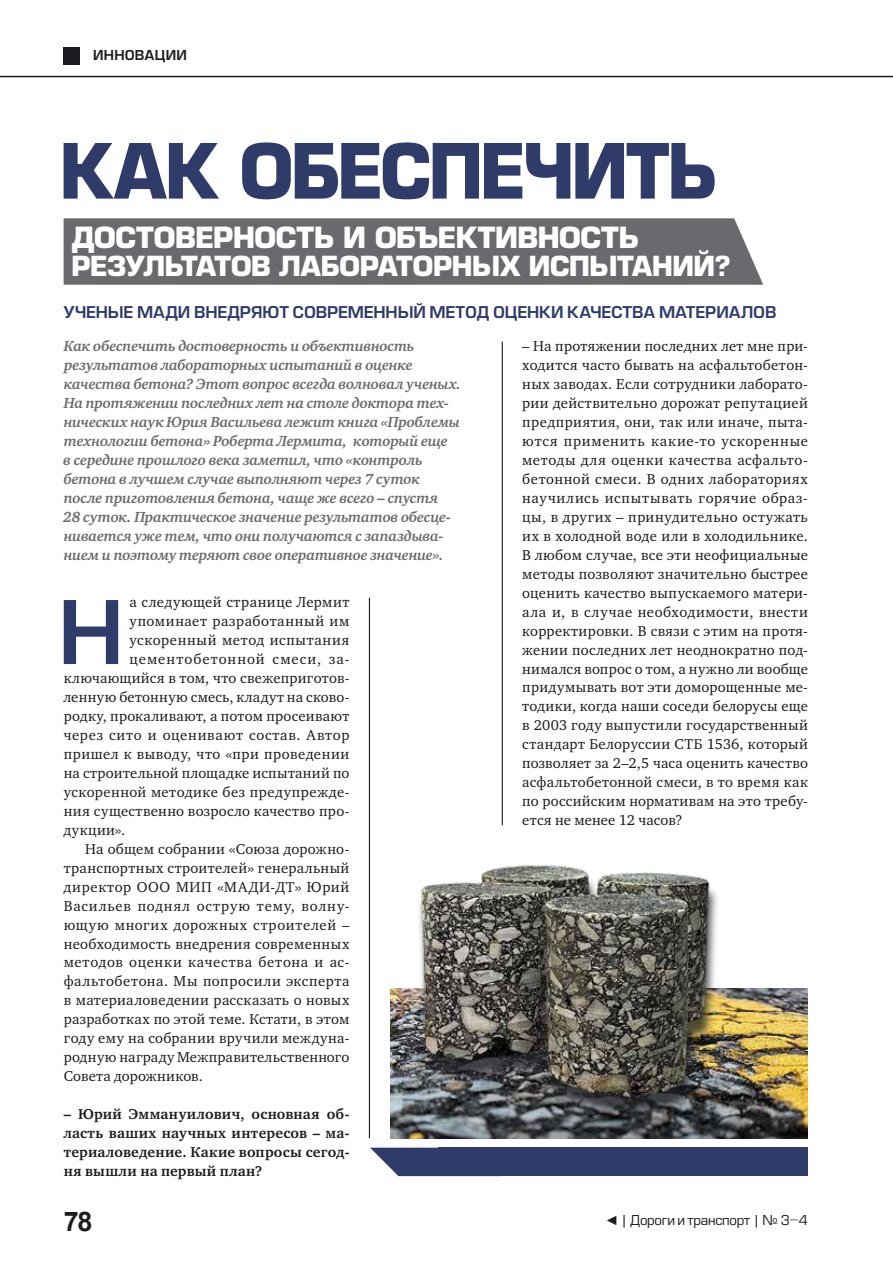
<style>
.page{position:relative;width:893px;height:1263px;background:#fff}
.page>*{position:absolute;margin:0;border:0;box-sizing:border-box;transform-origin:0 0}
.t1{font:85.35px "Europe Demi C";color:#2f3b69}
.t2{font:700 28.5px "Europe C";letter-spacing:-.035em;color:#fff}
.t3{font:700 27px "Europe C";letter-spacing:-.04em;color:#fff}
.t4{font:700 27px "Arial";color:#1b1c20}
.t5{font:15.9px "Europe Demi C";letter-spacing:-.01em;color:#2f3b69}
.t6{font:italic 700 15px/18.9px "Charter ITC";letter-spacing:-.01em;color:#6b696d}
.t7{font:14.7px/18.9px "Charter ITC";letter-spacing:.03em;color:#1b1c20;text-align:justify}
.t8{font:14.7px "Charter ITC";letter-spacing:.05em;color:#1b1c20}
.t9{font:700 14.7px/18.9px "Charter ITC";letter-spacing:.015em;color:#1b1c20;text-align:justify}
.t10{font:14.7px "Charter ITC";letter-spacing:.06em;color:#1b1c20}
.t11{font:14.7px "Charter ITC";letter-spacing:.07em;color:#1b1c20}
.t12{font:14.7px "Charter ITC";letter-spacing:.01em;color:#1b1c20}
.t13{font:13.35px "Europe C";letter-spacing:-.015em;color:#1b1c20}
.t14{font:13.35px "Europe Demi C";letter-spacing:.01em;color:#1b1c20}
.s1{font-family:"Arial"}
</style>
<div class="page">
<svg style="left:64px;top:142px;width:651px;height:57px"></svg>
<img style="left:390px;top:988px;width:418px;height:150px">
<img style="left:398px;top:865px;width:332px;height:255px">
<div style="left:438px;top:1148px;width:370px;height:28px;background:#2f3b69"></div>
<svg style="left:370px;top:1148px;width:68px;height:28px"></svg>
<div style="left:64px;top:218px;width:699px;height:67px;background:#6b696d"></div>
<hr style="left:0;top:76px;width:893px;height:1px;background:#1b1c20">
<div style="left:64px;top:47px;width:16px;height:17px;background:#1b1c20"></div>
<hr style="left:369px;top:598px;width:1px;height:540px;background:#1b1c20">
<hr style="left:502px;top:342px;width:1px;height:483px;background:#1b1c20">
<p class="t14" style="left:93px;top:48px;width:95px">ИННОВАЦИИ</p>
<h2 class="t2" style="left:71px;top:221px;width:569px">ДОСТОВЕРНОСТЬ И ОБЪЕКТИВНОСТЬ</h2>
<h3 class="t3" style="left:71px;top:250px;width:661px">РЕЗУЛЬТАТОВ ЛАБОРАТОРНЫХ ИСПЫТАНИЙ?</h3>
<p class="t5" style="left:63px;top:302px;width:715px">УЧЕНЫЕ МАДИ ВНЕДРЯЮТ СОВРЕМЕННЫЙ МЕТОД ОЦЕНКИ КАЧЕСТВА МАТЕРИАЛОВ</p>
<p class="t6" style="left:63px;top:337px;width:399px">Как обеспечить достоверность и объективность результатов лабораторных испытаний в оценке качества бетона? Этот вопрос всегда волновал ученых.<br>На протяжении последних лет на столе доктора тех&shy;нических наук Юрия Васильева лежит книга «Проблемы технологии бетона» Роберта Лермита, который еще<br>в середине прошлого века заметил, что «контроль бетона в лучшем случае выполняют через 7 суток после приготовления бетона, чаще же всего – спустя<br>28 суток. Практическое значение результатов обесце&shy;нивается уже тем, что они получаются с запаздыва&shy;нием и поэтому теряют свое оперативное значение».</p>
<h1 class="t1" style="left:58px;top:582px;width:67px">Н</h1>
<p class="t7" style="left:129px;top:593px;width:221px">а следующей странице Лермит</p>
<p class="t7" style="left:129px;top:612px;width:221px">упоминает разработанный им</p>
<p class="t8" style="left:129px;top:631px;width:221px">ускоренный метод испытания</p>
<p class="t11" style="left:129px;top:650px;width:221px">цементобетонной смеси, за-</p>
<p class="t7" style="left:64px;top:668px;width:287px">ключающийся в том, что свежеприготов-</p>
<p class="t7" style="left:64px;top:687px;width:287px">ленную бетонную смесь, кладут на сково-</p>
<p class="t7" style="left:64px;top:706px;width:287px">родку, прокаливают, а потом просеивают</p>
<p class="t8" style="left:64px;top:726px;width:287px">через сито и оценивают состав. Автор</p>
<p class="t7" style="left:64px;top:744px;width:287px">пришел к выводу, что «при проведении</p>
<p class="t7" style="left:64px;top:763px;width:287px">на строительной площадке испытаний по</p>
<p class="t7" style="left:64px;top:782px;width:287px">ускоренной методике без предупрежде-</p>
<p class="t7" style="left:64px;top:801px;width:287px">ния существенно возросло качество про-</p>
<p class="t7" style="left:64px;top:820px;width:63px">дукции».</p>
<p class="t7" style="left:85px;top:839px;width:266px">На общем собрании «Союза дорожно-</p>
<p class="t7" style="left:64px;top:858px;width:287px">транспортных строителей» генеральный</p>
<p class="t8" style="left:64px;top:877px;width:287px">директор ООО МИП «МАДИ-ДТ» Юрий</p>
<p class="t10" style="left:64px;top:896px;width:287px">Васильев поднял острую тему, волну-</p>
<p class="t8" style="left:64px;top:915px;width:287px">ющую многих дорожных строителей –</p>
<p class="t7" style="left:64px;top:934px;width:287px">необходимость внедрения современных</p>
<p class="t8" style="left:64px;top:953px;width:287px">методов оценки качества бетона и ас-</p>
<p class="t7" style="left:64px;top:972px;width:287px">фальтобетона. Мы попросили эксперта</p>
<p class="t7" style="left:64px;top:991px;width:287px">в материаловедении рассказать о новых</p>
<p class="t7" style="left:64px;top:1010px;width:287px">разработках по этой теме. Кстати, в этом</p>
<p class="t7" style="left:64px;top:1029px;width:287px">году ему на собрании вручили междуна-</p>
<p class="t7" style="left:64px;top:1048px;width:287px">родную награду Межправительственного</p>
<p class="t12" style="left:64px;top:1067px;width:140px">Совета дорожников.</p>
<p class="t9" style="left:64px;top:1105px;width:287px">– Юрий Эммануилович, основная об&shy;ласть ваших научных интересов – ма&shy;териаловедение. Какие вопросы сегод&shy;ня вышли на первый план?</p>
<p class="t7" style="left:522px;top:337px;width:287px">– На протяжении последних лет мне при&shy;ходится часто бывать на асфальтобетон&shy;ных заводах. Если сотрудники лаборато&shy;рии действительно дорожат репутацией предприятия, они, так или иначе, пыта&shy;ются применить какие-то ускоренные методы для оценки качества асфальто&shy;бетонной смеси. В одних лабораториях научились испытывать горячие образ&shy;цы, в других – принудительно остужать их в холодной воде или в холодильнике.<br>В любом случае, все эти неофициальные методы позволяют значительно быстрее оценить качество выпускаемого матери&shy;ала и, в случае необходимости, внести корректировки. В связи с этим на протя&shy;жении последних лет неоднократно под&shy;нимался вопрос о том, а нужно ли вообще придумывать вот эти доморощенные ме&shy;тодики, когда наши соседи белорусы еще в 2003 году выпустили государственный стандарт Белоруссии СТБ 1536, который позволяет за 2–2,5 часа оценить качество асфальтобетонной смеси, в то время как по российским нормативам на это требу&shy;ется не менее 12 часов?</p>
<h3 class="t4" style="left:64px;top:1202px;width:30px">78</h3>
<p class="t13" style="left:605px;top:1212px;width:204px"><span class="s1">◄</span> | Дороги и транспорт | № 3–4</p>
</div>
